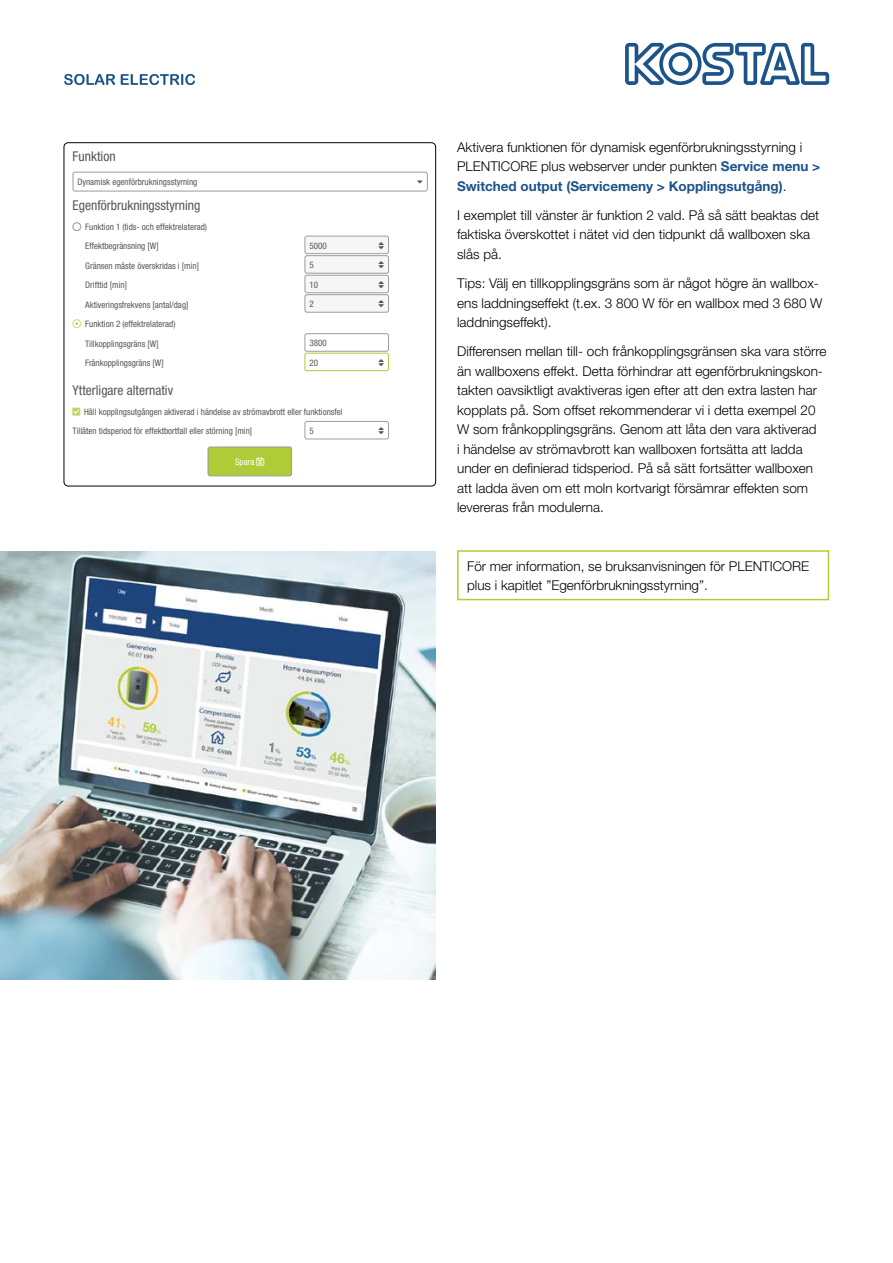
<style>
.page{position:relative;width:893px;height:1263px;background:#fff}
.page>*{position:absolute;margin:0;border:0;box-sizing:border-box;transform-origin:0 0}
.t1{font:300 13.5px/19.5px "Helvetica Neue LT Pro";color:#000}
.t2{font:condensed 13.5px "Helvetica Neue LT Pro";color:#575756}
.t3{font:condensed 9px/19.5px "Helvetica Neue LT Pro";color:#575756}
.t4{font:condensed 9px "Helvetica Neue LT Pro";color:#fff}
.s1{color:#878787}
.s2{color:#c1d566}
.s3{font-weight:700;color:#1c538a}
</style>
<div class="page">
<svg style="left:625px;top:43px;width:204px;height:42px"></svg>
<svg style="left:64px;top:74px;width:51px;height:11px"></svg>
<svg style="left:121px;top:74px;width:74px;height:11px"></svg>
<div style="left:208px;top:447px;width:84px;height:29px;background:#afcb37;border-radius:2px"></div>
<div style="left:208px;top:447px;width:84px;height:29px;border:1px solid #9d9d9c;border-radius:2px"></div>
<div style="left:64px;top:142px;width:372px;height:344px;border:1px solid #000;border-radius:4px"></div>
<div style="left:305px;top:256px;width:84px;height:17px;background:#f6f6f6;border-radius:2px"></div>
<div style="left:305px;top:255px;width:84px;height:18px;border:1px solid #9d9d9c;border-radius:2px"></div>
<div style="left:305px;top:236px;width:84px;height:18px;background:#f6f6f6;border-radius:2px"></div>
<div style="left:305px;top:236px;width:84px;height:18px;border:1px solid #9d9d9c;border-radius:2px"></div>
<div style="left:305px;top:275px;width:84px;height:18px;background:#f6f6f6;border-radius:2px"></div>
<div style="left:305px;top:275px;width:84px;height:18px;border:1px solid #9d9d9c;border-radius:2px"></div>
<div style="left:305px;top:333px;width:84px;height:18px;border:1px solid #9d9d9c;border-radius:2px"></div>
<div style="left:73px;top:172px;width:354px;height:19px;border:1px solid #9d9d9c;border-radius:2px"></div>
<div style="left:305px;top:421px;width:84px;height:18px;border:1px solid #9d9d9c;border-radius:2px"></div>
<div style="left:305px;top:295px;width:84px;height:17px;background:#f6f6f6;border-radius:2px"></div>
<div style="left:305px;top:294px;width:84px;height:18px;border:1px solid #9d9d9c;border-radius:2px"></div>
<div style="left:305px;top:353px;width:84px;height:18px;border:1px solid #afcb37;border-radius:2px"></div>
<img style="left:0;top:551px;width:436px;height:429px">
<div style="left:457px;top:550px;width:372px;height:50px;border:2px solid #afcb37"></div>
<p class="t2" style="left:73px;top:149px;width:44px">Funktion</p>
<p class="t2" style="left:73px;top:197px;width:129px">Egenförbrukningsstyrning</p>
<p class="t3" style="left:85px;top:216px;width:123px;text-indent:-13px"><span class="s1">●</span> Funktion 1 (tids- och effektrelaterad)<br>Effektbegränsning [W]<br>Gränsen måste överskridas i [min]<br>Drifttid [min]<br>Aktiveringsfrekvens [antal/dag]</p>
<p class="t3" style="left:73px;top:314px;width:104px;text-align:center"><span class="s2">□▼●</span> Funktion 2 (effektrelaterad)<br>Tillkopplingsgräns [W]<br>Frånkopplingsgräns [W]</p>
<p class="t2" style="left:73px;top:383px;width:102px">Ytterligare alternativ</p>
<p class="t3" style="left:73px;top:402px;width:272px"><span class="s2">▲❑◆</span> Håll kopplingsutgången aktiverad i händelse av strömavbrott eller funktionsfel<br>Tillåten tidsperiod för effektbortfall eller störning [min]</p>
<p class="t4" style="left:235px;top:457px;width:21px">Spara</p>
<p class="t3" style="left:77px;top:172px;width:121px">Dynamisk egenförbrukningsstyrning</p>
<p class="t3" style="left:309px;top:236px;width:19px">5000</p>
<p class="t3" style="left:309px;top:275px;width:10px">10</p>
<p class="t3" style="left:309px;top:255px;width:6px">5</p>
<p class="t3" style="left:309px;top:294px;width:6px">2</p>
<p class="t3" style="left:309px;top:333px;width:19px">3800</p>
<p class="t3" style="left:309px;top:353px;width:10px">20</p>
<p class="t3" style="left:309px;top:421px;width:6px">5</p>
<p class="t1" style="left:457px;top:137px;width:365px">Aktivera funktionen för dynamisk egenförbrukningsstyrning i<br>PLENTICORE plus webserver under punkten <span class="s3">Service menu &gt;<br>Switched output (Servicemeny &gt; Kopplingsutgång)</span>.</p>
<p class="t1" style="left:457px;top:205px;width:364px">I exemplet till vänster är funktion 2 vald. På så sätt beaktas det faktiska överskottet i nätet vid den tidpunkt då wallboxen ska slås på.</p>
<p class="t1" style="left:457px;top:273px;width:367px">Tips: Välj en tillkopplingsgräns som är något högre än wallbox&shy;ens laddningseffekt (t.ex. 3 800 W för en wallbox med 3 680 W laddningseffekt).</p>
<p class="t1" style="left:457px;top:341px;width:371px">Differensen mellan till- och frånkopplingsgränsen ska vara större än wallboxens effekt. Detta förhindrar att egenförbrukningskon&shy;takten oavsiktligt avaktiveras igen efter att den extra lasten har kopplats på. Som offset rekommenderar vi i detta exempel 20<br>W som frånkopplingsgräns. Genom att låta den vara aktiverad<br>i händelse av strömavbrott kan wallboxen fortsätta att ladda under en definierad tidsperiod. På så sätt fortsätter wallboxen att ladda även om ett moln kortvarigt försämrar effekten som levereras från modulerna.</p>
<p class="t1" style="left:467px;top:556px;width:344px">För mer information, se bruksanvisningen för PLENTICORE plus i kapitlet ”Egenförbrukningsstyrning”.</p>
</div>
